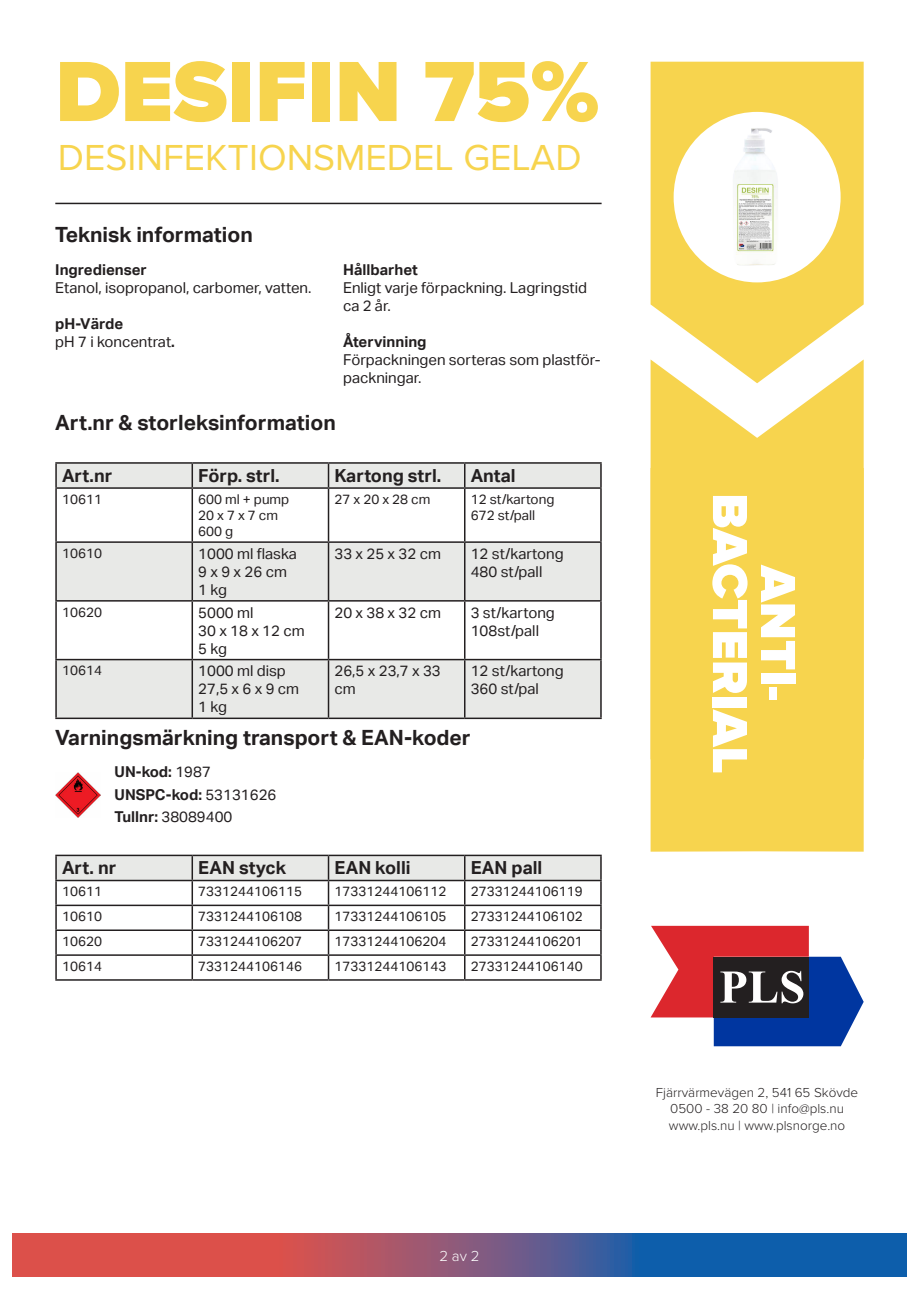
<style>
.page{position:relative;width:919px;height:1289px;background:#fff}
.page>*{position:absolute;margin:0;border:0;box-sizing:border-box;transform-origin:0 0}
.t1{font:900 88.5px "Proxima Nova";color:#f7d44e}
.t2{font:900 51px "Proxima Nova";color:#fff}
.t3{font:37.5px "Proxima Nova";color:#f7d44e}
.t4{font:700 21px "Aktiv Grotesk";color:#231f20}
.t5{font:700 18px "Aktiv Grotesk";color:#231f20}
.t6{font:15px/18px "Aktiv Grotesk";color:#231f20}
.t7{font:700 15px "Aktiv Grotesk";color:#231f20}
.t8{font:300 15px "Proxima Nova";color:#fff}
.t9{font:13.5px "Aktiv Grotesk";color:#231f20}
.t10{font:300 13.5px "Proxima Nova";color:#231f20}
.s1{font-weight:700}
.s2{font-weight:400}
</style>
<div class="page">
<svg style="left:650px;top:62px;width:213px;height:297px;background:#f7d861"></svg>
<div style="left:673px;top:112px;width:167px;height:170px;background:#fff;border-radius:50%"></div>
<svg style="left:13px;top:1233px;width:893px;height:43px;background:#7b577a"></svg>
<div style="left:57px;top:543px;width:543px;height:57px;background:#e8e9e7"></div>
<div style="left:57px;top:660px;width:543px;height:57px;background:#e8e9e7"></div>
<hr style="left:55px;top:462px;width:137px;height:1px;background:#231f20">
<hr style="left:55px;top:463px;width:2px;height:24px;background:#231f20">
<hr style="left:192px;top:462px;width:136px;height:1px;background:#231f20">
<hr style="left:328px;top:462px;width:136px;height:1px;background:#231f20">
<hr style="left:464px;top:462px;width:137px;height:1px;background:#231f20">
<div style="left:56px;top:463px;width:545px;height:24px;background:#e8e9e7"></div>
<hr style="left:55px;top:487px;width:137px;height:2px;background:#231f20">
<hr style="left:55px;top:489px;width:2px;height:52px;background:#231f20">
<hr style="left:192px;top:487px;width:136px;height:2px;background:#231f20">
<hr style="left:191px;top:489px;width:2px;height:52px;background:#231f20">
<hr style="left:328px;top:487px;width:136px;height:2px;background:#231f20">
<hr style="left:328px;top:489px;width:1px;height:52px;background:#231f20">
<hr style="left:464px;top:487px;width:137px;height:2px;background:#231f20">
<hr style="left:464px;top:489px;width:1px;height:52px;background:#231f20">
<hr style="left:600px;top:489px;width:1px;height:52px;background:#231f20">
<hr style="left:55px;top:541px;width:137px;height:2px;background:#231f20">
<hr style="left:55px;top:543px;width:2px;height:57px;background:#231f20">
<hr style="left:192px;top:541px;width:136px;height:2px;background:#231f20">
<hr style="left:191px;top:543px;width:2px;height:57px;background:#231f20">
<hr style="left:328px;top:541px;width:136px;height:2px;background:#231f20">
<hr style="left:328px;top:543px;width:1px;height:57px;background:#231f20">
<hr style="left:464px;top:541px;width:137px;height:2px;background:#231f20">
<hr style="left:464px;top:543px;width:1px;height:57px;background:#231f20">
<hr style="left:600px;top:543px;width:1px;height:57px;background:#231f20">
<hr style="left:55px;top:600px;width:137px;height:1px;background:#231f20">
<hr style="left:55px;top:601px;width:2px;height:58px;background:#231f20">
<hr style="left:192px;top:600px;width:136px;height:1px;background:#231f20">
<hr style="left:191px;top:601px;width:2px;height:58px;background:#231f20">
<hr style="left:328px;top:600px;width:136px;height:1px;background:#231f20">
<hr style="left:328px;top:601px;width:1px;height:58px;background:#231f20">
<hr style="left:464px;top:600px;width:137px;height:1px;background:#231f20">
<hr style="left:464px;top:601px;width:1px;height:58px;background:#231f20">
<hr style="left:600px;top:601px;width:1px;height:58px;background:#231f20">
<hr style="left:55px;top:659px;width:137px;height:1px;background:#231f20">
<hr style="left:55px;top:660px;width:2px;height:57px;background:#231f20">
<hr style="left:192px;top:659px;width:136px;height:1px;background:#231f20">
<hr style="left:191px;top:660px;width:2px;height:57px;background:#231f20">
<hr style="left:328px;top:659px;width:136px;height:1px;background:#231f20">
<hr style="left:328px;top:660px;width:1px;height:57px;background:#231f20">
<hr style="left:464px;top:659px;width:137px;height:1px;background:#231f20">
<hr style="left:464px;top:660px;width:1px;height:57px;background:#231f20">
<hr style="left:600px;top:660px;width:1px;height:57px;background:#231f20">
<hr style="left:55px;top:717px;width:137px;height:2px;background:#231f20">
<hr style="left:192px;top:717px;width:136px;height:2px;background:#231f20">
<hr style="left:328px;top:717px;width:136px;height:2px;background:#231f20">
<hr style="left:464px;top:717px;width:137px;height:2px;background:#231f20">
<hr style="left:55px;top:854px;width:137px;height:2px;background:#231f20">
<hr style="left:55px;top:856px;width:2px;height:23px;background:#231f20">
<hr style="left:192px;top:854px;width:136px;height:2px;background:#231f20">
<hr style="left:328px;top:854px;width:136px;height:2px;background:#231f20">
<hr style="left:464px;top:854px;width:137px;height:2px;background:#231f20">
<hr style="left:55px;top:879px;width:137px;height:2px;background:#231f20">
<hr style="left:55px;top:881px;width:2px;height:23px;background:#231f20">
<hr style="left:55px;top:904px;width:137px;height:2px;background:#231f20">
<hr style="left:55px;top:906px;width:2px;height:23px;background:#231f20">
<hr style="left:55px;top:929px;width:137px;height:2px;background:#231f20">
<hr style="left:55px;top:931px;width:2px;height:23px;background:#231f20">
<hr style="left:55px;top:954px;width:137px;height:1px;background:#231f20">
<hr style="left:55px;top:955px;width:2px;height:24px;background:#231f20">
<svg style="left:56px;top:855px;width:545px;height:124px"></svg>
<hr style="left:55px;top:979px;width:137px;height:1px;background:#231f20">
<hr style="left:192px;top:979px;width:136px;height:1px;background:#231f20">
<hr style="left:328px;top:979px;width:136px;height:1px;background:#231f20">
<hr style="left:464px;top:979px;width:137px;height:1px;background:#231f20">
<svg style="left:650px;top:925px;width:213px;height:121px"></svg>
<svg style="left:650px;top:359px;width:213px;height:109px;fill:#f7d44e"></svg>
<div style="left:650px;top:468px;width:213px;height:383px;background:#f7d44e"></div>
<hr style="left:55px;top:203px;width:546px;height:1px;background:#231f20">
<img style="left:55px;top:772px;width:45px;height:45px">
<img style="left:709px;top:125px;width:95px;height:144px">
<p class="t1" style="left:55px;top:40px;width:546px">DESIFIN 75%</p>
<p class="t3" style="left:58px;top:136px;width:525px">DESINFEKTIONSMEDEL GELAD</p>
<p class="t4" style="left:55px;top:223px;width:199px">Teknisk information</p>
<p class="t7" style="left:55px;top:261px;width:93px">Ingredienser</p>
<p class="t6" style="left:55px;top:279px;width:258px">Etanol, isopropanol, carbomer, vatten.</p>
<p class="t7" style="left:55px;top:315px;width:69px">pH-Värde</p>
<p class="t6" style="left:55px;top:333px;width:121px">pH 7 i koncentrat<span class="s1">.</span></p>
<p class="t7" style="left:343px;top:261px;width:76px">Hållbarhet</p>
<p class="t6" style="left:343px;top:279px;width:245px">Enligt varje förpackning. Lagringstid ca 2 år.</p>
<p class="t7" style="left:343px;top:333px;width:85px">Återvinning</p>
<p class="t6" style="left:343px;top:351px;width:259px">Förpackningen sorteras som plastför&shy;packningar.</p>
<p class="t4" style="left:55px;top:410px;width:282px">Art.nr &amp; storleksinformation</p>
<p class="t5" style="left:62px;top:465px;width:52px">Art.nr</p>
<p class="t5" style="left:198px;top:465px;width:83px">Förp. strl.</p>
<p class="t5" style="left:334px;top:465px;width:108px">Kartong strl.</p>
<p class="t5" style="left:470px;top:465px;width:46px">Antal</p>
<p class="t9" style="left:62px;top:491px;width:41px">10611</p>
<p class="t9" style="left:198px;top:491px;width:92px">600 ml + pump</p>
<p class="t9" style="left:198px;top:507px;width:81px">20 x 7 x 7 cm</p>
<p class="t9" style="left:198px;top:523px;width:37px">600 g</p>
<p class="t9" style="left:334px;top:491px;width:97px">27 x 20 x 28 cm</p>
<p class="t9" style="left:470px;top:491px;width:85px">12 st/kartong</p>
<p class="t9" style="left:470px;top:507px;width:66px">672 st/pall</p>
<p class="t9" style="left:62px;top:545px;width:41px">10610</p>
<p class="t6" style="left:198px;top:544px;width:100px">1000 ml flaska</p>
<p class="t6" style="left:198px;top:562px;width:90px">9 x 9 x 26 cm</p>
<p class="t6" style="left:198px;top:580px;width:30px">1 kg</p>
<p class="t9" style="left:62px;top:604px;width:41px">10620</p>
<p class="t6" style="left:198px;top:603px;width:57px">5000 ml</p>
<p class="t6" style="left:198px;top:621px;width:108px">30 x 18 x 12 cm</p>
<p class="t6" style="left:198px;top:639px;width:30px">5 kg</p>
<p class="t9" style="left:62px;top:662px;width:41px">10614</p>
<p class="t6" style="left:198px;top:662px;width:89px">1000 ml disp</p>
<p class="t6" style="left:198px;top:680px;width:102px">27,5 x 6 x 9 cm</p>
<p class="t6" style="left:198px;top:698px;width:30px">1 kg</p>
<p class="t6" style="left:334px;top:544px;width:108px">33 x 25 x 32 cm</p>
<p class="t6" style="left:470px;top:544px;width:94px">12 st/kartong</p>
<p class="t6" style="left:470px;top:562px;width:73px">480 st/pall</p>
<p class="t6" style="left:334px;top:603px;width:108px">20 x 38 x 32 cm</p>
<p class="t6" style="left:470px;top:603px;width:86px">3 st/kartong</p>
<p class="t6" style="left:470px;top:621px;width:70px">108st/pall</p>
<p class="t6" style="left:334px;top:662px;width:108px">26,5 x 23,7 x 33 cm</p>
<p class="t6" style="left:470px;top:662px;width:94px">12 st/kartong</p>
<p class="t6" style="left:470px;top:680px;width:70px">360 st/pal</p>
<p class="t4" style="left:55px;top:725px;width:417px">Varningsmärkning transport &amp; EAN-koder</p>
<p class="t7" style="left:115px;top:763px;width:98px">UN-kod: <span class="s2">1987</span></p>
<p class="t7" style="left:115px;top:786px;width:163px">UNSPC-kod: <span class="s2">53131626</span></p>
<p class="t6" style="left:115px;top:807px;width:119px"><span class="s1">Tullnr:</span> 38089400</p>
<p class="t5" style="left:62px;top:857px;width:56px">Art. nr</p>
<p class="t5" style="left:198px;top:857px;width:89px">EAN styck</p>
<p class="t5" style="left:334px;top:857px;width:78px">EAN kolli</p>
<p class="t5" style="left:470px;top:857px;width:73px">EAN pall</p>
<p class="t9" style="left:62px;top:883px;width:41px">10611</p>
<p class="t9" style="left:198px;top:883px;width:105px">7331244106115</p>
<p class="t9" style="left:334px;top:883px;width:113px">17331244106112</p>
<p class="t9" style="left:470px;top:883px;width:113px">27331244106119</p>
<p class="t9" style="left:62px;top:908px;width:41px">10610</p>
<p class="t9" style="left:198px;top:908px;width:105px">7331244106108</p>
<p class="t9" style="left:334px;top:908px;width:113px">17331244106105</p>
<p class="t9" style="left:470px;top:908px;width:113px">27331244106102</p>
<p class="t9" style="left:62px;top:933px;width:41px">10620</p>
<p class="t9" style="left:198px;top:933px;width:105px">7331244106207</p>
<p class="t9" style="left:334px;top:933px;width:113px">17331244106204</p>
<p class="t9" style="left:470px;top:933px;width:113px">27331244106201</p>
<p class="t9" style="left:62px;top:958px;width:41px">10614</p>
<p class="t9" style="left:198px;top:958px;width:105px">7331244106146</p>
<p class="t9" style="left:334px;top:958px;width:113px">17331244106143</p>
<p class="t9" style="left:470px;top:958px;width:113px">27331244106140</p>
<p class="t8" style="left:439px;top:1244px;width:42px">2 av 2</p>
<p class="t2" style="left:759px;top:493px;width:282px;rotate:90deg">BACTERIAL</p>
<p class="t2" style="left:807px;top:565px;width:137px;rotate:90deg">ANTI-</p>
<p class="t10" style="left:656px;top:1082px;width:204px">Fjärrvärmevägen 2, 541 65 Skövde</p>
<p class="t10" style="left:670px;top:1098px;width:175px">0500 - 38 20 80 | info@pls.nu</p>
<p class="t10" style="left:669px;top:1114px;width:178px">www.pls.nu | www.plsnorge.no</p>
</div>
